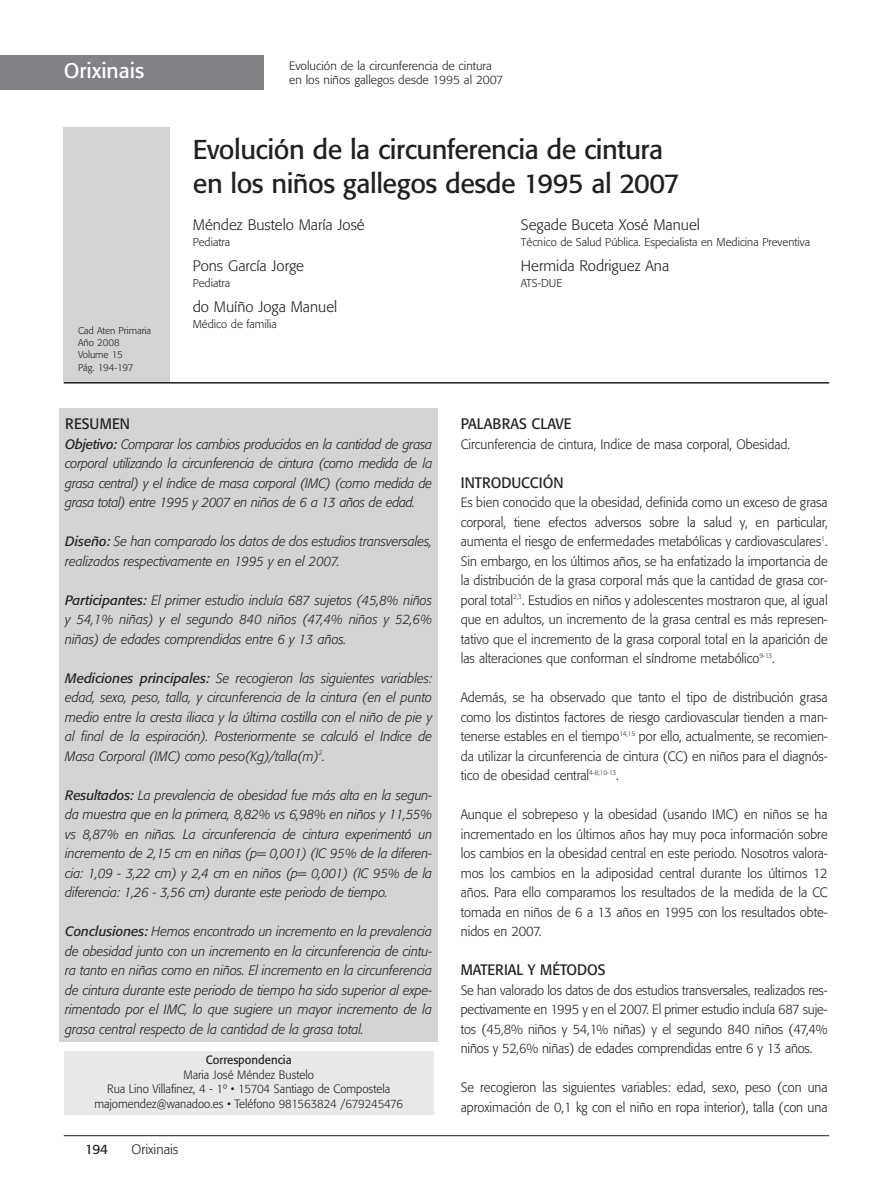
<style>
.page{position:relative;width:893px;height:1191px;background:#fff}
.page>*{position:absolute;margin:0;border:0;box-sizing:border-box;transform-origin:0 0}
.t1{font:27px/33.9px "Formata";letter-spacing:-.02em;color:#231f20}
.t2{font:21px "Formata";color:#fff}
.t3{font:300 15px "Formata";color:#231f20}
.t4{font:15px "Formata";color:#231f20;scale:.95 1}
.t5{font:300 13.5px/19.5px "Formata";color:#231f20;text-align:justify;scale:.95 1}
.t6{font:italic 300 13.5px/19.5px "Formata";color:#231f20;text-align:justify;scale:.95 1}
.t7{font:300 13.5px "Formata";color:#231f20}
.t8{font:13.5px "Formata";color:#231f20}
.t9{font:300 12px/14.9px "Formata";color:#231f20;text-align:center;scale:.95 1}
.t10{font:300 12px/14.9px "Formata";color:#231f20}
.t11{font:12px "Formata";color:#231f20;scale:.95 1}
.t12{font:300 11.25px "Formata";color:#231f20}
.t13{font:300 9.75px/12px "Formata";color:#231f20}
.s1{font-weight:400}
</style>
<div class="page">
<div style="left:64px;top:128px;width:106px;height:255px;background:#d1d3d4"></div>
<div style="left:0;top:55px;width:264px;height:34px;background:#808285"></div>
<div style="left:60px;top:408px;width:378px;height:634px;background:#d1d3d4"></div>
<div style="left:64px;top:1050px;width:370px;height:64px;background:#e7e8e8"></div>
<hr style="left:64px;top:1135px;width:765px;height:1px;background:#231f20">
<hr style="left:64px;top:382px;width:765px;height:1px;background:#231f20">
<h2 class="t2" style="left:64px;top:62px;width:82px">Orixinais</h2>
<p class="t13" style="left:78px;top:325px;width:75px">Cad Aten Primaria<br>Año 2008<br>Volume 15<br>Pág. 194-197</p>
<p class="t10" style="left:289px;top:59px;width:216px">Evolución de la circunferencia de cintura en los niños gallegos desde 1995 al 2007</p>
<h1 class="t1" style="left:193px;top:135px;width:488px">Evolución de la circunferencia de cintura en los niños gallegos desde 1995 al 2007</h1>
<p class="t3" style="left:193px;top:218px;width:173px">Méndez Bustelo María José</p>
<p class="t12" style="left:193px;top:237px;width:39px">Pediatra</p>
<p class="t3" style="left:193px;top:259px;width:113px">Pons García Jorge</p>
<p class="t12" style="left:193px;top:278px;width:39px">Pediatra</p>
<p class="t3" style="left:193px;top:300px;width:146px">do Muíño Joga Manuel</p>
<p class="t12" style="left:193px;top:319px;width:86px">Médico de familia</p>
<p class="t3" style="left:521px;top:218px;width:181px">Segade Buceta Xosé Manuel</p>
<p class="t12" style="left:521px;top:237px;width:291px">Técnico de Salud Pública. Especialista en Medicina Preventiva</p>
<p class="t3" style="left:521px;top:259px;width:150px">Hermida Rodriguez Ana</p>
<p class="t12" style="left:521px;top:278px;width:43px">ATS-DUE</p>
<p class="t4" style="left:65px;top:417px;width:70px">RESUMEN</p>
<p class="t6" style="left:65px;top:435px;width:388px"><span class="s1">Objetivo:</span> Comparar los cambios producidos en la cantidad de grasa corporal utilizando la circunferencia de cintura (como medida de la grasa central) y el índice de masa corporal (IMC) (como medida de grasa total) entre 1995 y 2007 en niños de 6 a 13 años de edad.</p>
<p class="t6" style="left:65px;top:532px;width:388px"><span class="s1">Diseño:</span> Se han comparado los datos de dos estudios transversales, realizados respectivamente en 1995 y en el 2007.</p>
<p class="t6" style="left:65px;top:591px;width:388px"><span class="s1">Participantes:</span> El primer estudio incluía 687 sujetos (45,8% niños y 54,1% niñas) y el segundo 840 niños (47,4% niños y 52,6% niñas) de edades comprendidas entre 6 y 13 años.</p>
<p class="t6" style="left:65px;top:669px;width:388px"><span class="s1">Mediciones principales:</span> Se recogieron las siguientes variables: edad, sexo, peso, talla, y circunferencia de la cintura (en el punto medio entre la cresta iliaca y la última costilla con el niño de pie y al final de la espiración). Posteriormente se calculó el Indice de Masa Corporal (IMC) como peso(Kg)/talla(m)<sup>2</sup>.</p>
<p class="t6" style="left:65px;top:786px;width:388px"><span class="s1">Resultados:</span> La prevalencia de obesidad fue más alta en la segun&shy;da muestra que en la primera, 8,82% vs 6,98% en niños y 11,55% vs 8,87% en niñas. La circunferencia de cintura experimentó un incremento de 2,15 cm en niñas (p= 0,001) (IC 95% de la diferen&shy;cia: 1,09 - 3,22 cm) y 2,4 cm en niños (p= 0,001) (IC 95% de la diferencia: 1,26 - 3,56 cm) durante este periodo de tiempo.</p>
<p class="t6" style="left:65px;top:922px;width:388px"><span class="s1">Conclusiones:</span> Hemos encontrado un incremento en la prevalencia de obesidad junto con un incremento en la circunferencia de cintu&shy;ra tanto en niñas como en niños. El incremento en la circunferencia de cintura durante este periodo de tiempo ha sido superior al expe&shy;rimentado por el IMC, lo que sugiere un mayor incremento de la grasa central respecto de la cantidad de la grasa total.</p>
<p class="t11" style="left:206px;top:1054px;width:92px">Correspondencia</p>
<p class="t9" style="left:94px;top:1067px;width:326px">Maria José Méndez Bustelo<br>Rua Lino Villafinez, 4 - 1º • 15704 Santiago de Compostela majomendez@wanadoo.es • Teléfono 981563824 /679245476</p>
<p class="t8" style="left:85px;top:1142px;width:25px">194</p>
<p class="t7" style="left:132px;top:1142px;width:48px">Orixinais</p>
<p class="t4" style="left:461px;top:417px;width:118px">PALABRAS CLAVE</p>
<p class="t5" style="left:461px;top:435px;width:348px">Circunferencia de cintura, Indice de masa corporal, Obesidad.</p>
<p class="t4" style="left:461px;top:476px;width:110px">INTRODUCCIÓN</p>
<p class="t5" style="left:461px;top:493px;width:388px">Es bien conocido que la obesidad, definida como un exceso de grasa corporal, tiene efectos adversos sobre la salud y, en particular, aumenta el riesgo de enfermedades metabólicas y cardiovasculares<sup>1</sup>.<br>Sin embargo, en los últimos años, se ha enfatizado la importancia de la distribución de la grasa corporal más que la cantidad de grasa cor&shy;poral total<sup>2,3</sup>. Estudios en niños y adolescentes mostraron que, al igual que en adultos, un incremento de la grasa central es más represen&shy;tativo que el incremento de la grasa corporal total en la aparición de las alteraciones que conforman el síndrome metabólico<sup>9-13</sup>.</p>
<p class="t5" style="left:461px;top:688px;width:388px">Además, se ha observado que tanto el tipo de distribución grasa como los distintos factores de riesgo cardiovascular tienden a man&shy;tenerse estables en el tiempo<sup>14,15</sup> por ello, actualmente, se recomien&shy;da utilizar la circunferencia de cintura (CC) en niños para el diagnós&shy;tico de obesidad central<sup>4-8,10-13</sup>.</p>
<p class="t5" style="left:461px;top:805px;width:388px">Aunque el sobrepeso y la obesidad (usando IMC) en niños se ha incrementado en los últimos años hay muy poca información sobre los cambios en la obesidad central en este periodo. Nosotros valora&shy;mos los cambios en la adiposidad central durante los últimos 12 años. Para ello comparamos los resultados de la medida de la CC tomada en niños de 6 a 13 años en 1995 con los resultados obte&shy;nidos en 2007.</p>
<p class="t4" style="left:461px;top:963px;width:154px">MATERIAL Y MÉTODOS</p>
<p class="t5" style="left:461px;top:981px;width:388px">Se han valorado los datos de dos estudios transversales, realizados res&shy;pectivamente en 1995 y en el 2007. El primer estudio incluía 687 suje&shy;tos (45,8% niños y 54,1% niñas) y el segundo 840 niños (47,4% niños y 52,6% niñas) de edades comprendidas entre 6 y 13 años.</p>
<p class="t5" style="left:461px;top:1078px;width:388px">Se recogieron las siguientes variables: edad, sexo, peso (con una aproximación de 0,1 kg con el niño en ropa interior), talla (con una</p>
</div>
